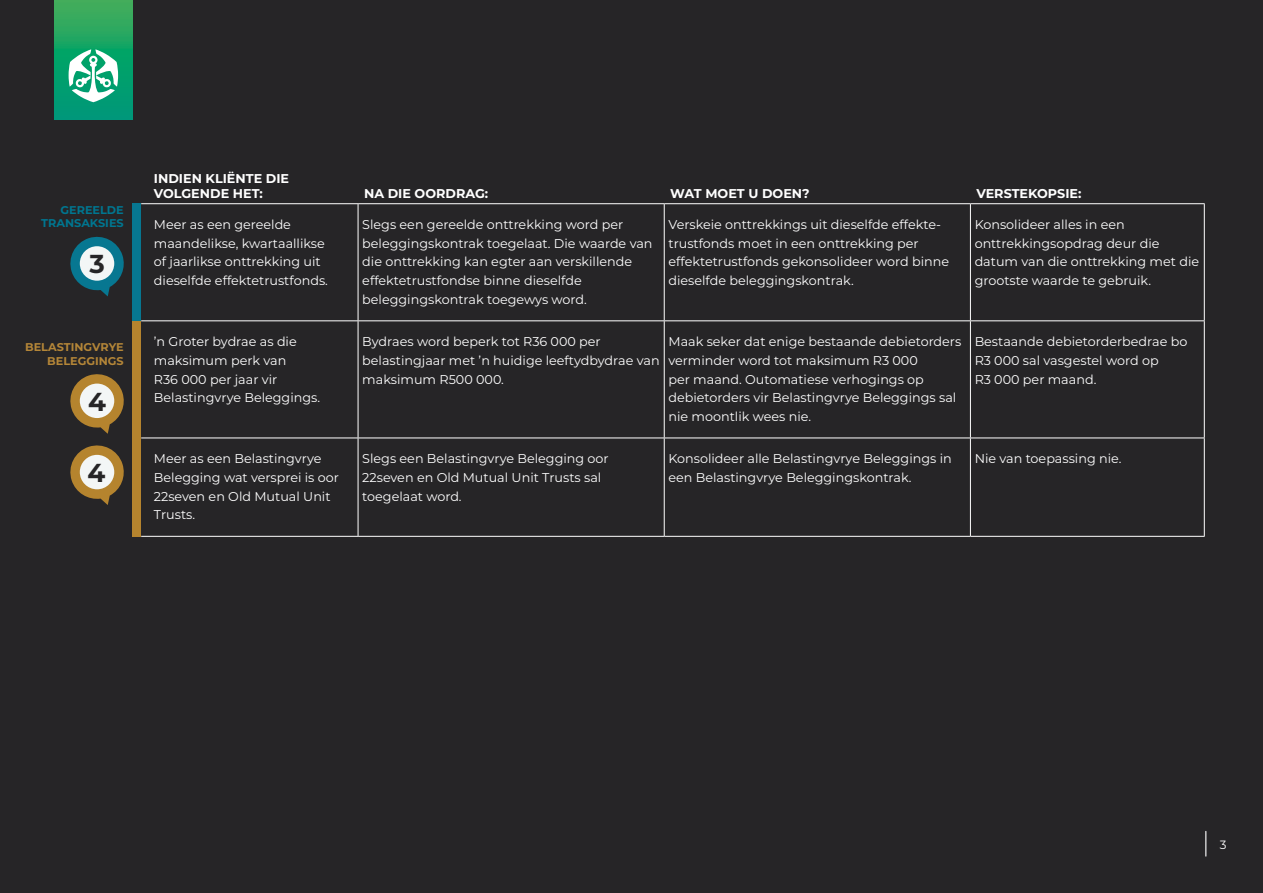
<style>
.page{position:relative;width:1263px;height:893px;background:#262527}
.page>*{position:absolute;margin:0;border:0;box-sizing:border-box;transform-origin:0 0}
.t1{font:700 25.95px "Montserrat";color:#262527}
.t2{font:12.75px/18.8px "Montserrat";color:#fff}
.t3{font:700 12.75px/15px "Montserrat";color:#fff}
.t4{font:12px "Montserrat";color:#fff}
.t5{font:700 11.25px/13.5px "Montserrat";color:#b48638;text-align:right}
.t6{font:700 11.25px/13.5px "Montserrat";color:#007690;text-align:right}
</style>
<div class="page">
<svg style="left:1205px;top:831px;width:1px;height:25px"></svg>
<svg style="left:54px;top:0;width:79px;height:119px;background:#1aa367"></svg>
<svg style="left:69px;top:49px;width:49px;height:53px;background:#79ccb2"></svg>
<div style="left:133px;top:204px;width:8px;height:117px;background:#077791"></div>
<div style="left:133px;top:321px;width:8px;height:215px;background:#b5842e"></div>
<hr style="left:141px;top:203px;width:217px;height:1px;background:#fff">
<hr style="left:358px;top:203px;width:306px;height:1px;background:#fff">
<hr style="left:358px;top:204px;width:1px;height:116px;background:#fff">
<hr style="left:664px;top:203px;width:306px;height:1px;background:#fff">
<hr style="left:664px;top:204px;width:1px;height:116px;background:#fff">
<hr style="left:970px;top:203px;width:235px;height:1px;background:#fff">
<hr style="left:970px;top:204px;width:1px;height:116px;background:#fff">
<hr style="left:1204px;top:204px;width:1px;height:116px;background:#fff">
<hr style="left:141px;top:320px;width:217px;height:1px;background:#fff">
<hr style="left:358px;top:320px;width:306px;height:1px;background:#fff">
<hr style="left:358px;top:321px;width:1px;height:117px;background:#fff">
<hr style="left:664px;top:320px;width:306px;height:1px;background:#fff">
<hr style="left:664px;top:321px;width:1px;height:117px;background:#fff">
<hr style="left:970px;top:320px;width:235px;height:1px;background:#fff">
<hr style="left:970px;top:321px;width:1px;height:117px;background:#fff">
<hr style="left:1204px;top:321px;width:1px;height:117px;background:#fff">
<hr style="left:141px;top:438px;width:217px;height:1px;background:#fff">
<hr style="left:358px;top:438px;width:306px;height:1px;background:#fff">
<hr style="left:358px;top:438px;width:1px;height:98px;background:#fff">
<hr style="left:664px;top:438px;width:306px;height:1px;background:#fff">
<hr style="left:664px;top:438px;width:1px;height:98px;background:#fff">
<hr style="left:970px;top:438px;width:235px;height:1px;background:#fff">
<hr style="left:970px;top:438px;width:1px;height:98px;background:#fff">
<hr style="left:1204px;top:438px;width:1px;height:98px;background:#fff">
<hr style="left:141px;top:536px;width:217px;height:1px;background:#fff">
<hr style="left:358px;top:536px;width:306px;height:1px;background:#fff">
<hr style="left:664px;top:536px;width:306px;height:1px;background:#fff">
<hr style="left:970px;top:536px;width:235px;height:1px;background:#fff">
<svg style="left:70px;top:374px;width:54px;height:60px"></svg>
<div style="left:80px;top:384px;width:34px;height:34px;background:#f3f6f6;border-radius:17px"></div>
<svg style="left:70px;top:445px;width:54px;height:60px"></svg>
<div style="left:80px;top:455px;width:34px;height:34px;background:#f3f6f6;border-radius:17px"></div>
<svg style="left:70px;top:236px;width:54px;height:60px"></svg>
<div style="left:80px;top:246px;width:34px;height:35px;background:#f3f6f6;border-radius:17px"></div>
<p class="t6" style="left:41px;top:202px;width:84px">GEREELDE<br>TRANSAKSIES</p>
<h1 class="t1" style="left:89px;top:245px;width:17px">3</h1>
<p class="t5" style="left:25px;top:340px;width:100px">BELASTINGVRYE<br>BELEGGINGS</p>
<h1 class="t1" style="left:88px;top:383px;width:19px">4</h1>
<h1 class="t1" style="left:88px;top:454px;width:19px">4</h1>
<p class="t3" style="left:154px;top:170px;width:137px">INDIEN KLIËNTE DIE<br>VOLGENDE HET:</p>
<p class="t3" style="left:364px;top:185px;width:126px">NA DIE OORDRAG:</p>
<p class="t3" style="left:670px;top:185px;width:141px">WAT MOET U DOEN?</p>
<p class="t3" style="left:976px;top:185px;width:107px">VERSTEKOPSIE:</p>
<p class="t2" style="left:154px;top:214px;width:175px">Meer as een gereelde maandelikse, kwartaallikse of jaarlikse onttrekking uit dieselfde effektetrustfonds.</p>
<p class="t2" style="left:362px;top:214px;width:292px">Slegs een gereelde onttrekking word per beleggingskontrak toegelaat. Die waarde van die onttrekking kan egter aan verskillende effektetrustfondse binne dieselfde beleggingskontrak toegewys word.</p>
<p class="t2" style="left:668px;top:214px;width:282px">Verskeie onttrekkings uit dieselfde effekte&shy;trustfonds moet in een onttrekking per effektetrustfonds gekonsolideer word binne dieselfde beleggingskontrak.</p>
<p class="t2" style="left:975px;top:215px;width:226px">Konsolideer alles in een onttrekkingsopdrag deur die datum van die onttrekking met die grootste waarde te gebruik.</p>
<p class="t2" style="left:154px;top:332px;width:168px">’n Groter bydrae as die maksimum perk van<br>R36 000 per jaar vir<br>Belastingvrye Beleggings.</p>
<p class="t2" style="left:362px;top:332px;width:299px">Bydraes word beperk tot R36 000 per belastingjaar met ’n huidige leeftydbydrae van maksimum R500 000.</p>
<p class="t2" style="left:668px;top:332px;width:294px">Maak seker dat enige bestaande debietorders verminder word tot maksimum R3 000<br>per maand. Outomatiese verhogings op debietorders vir Belastingvrye Beleggings sal nie moontlik wees nie.</p>
<p class="t2" style="left:975px;top:332px;width:214px">Bestaande debietorderbedrae bo<br>R3 000 sal vasgestel word op<br>R3 000 per maand.</p>
<p class="t2" style="left:154px;top:449px;width:187px">Meer as een Belastingvrye<br>Belegging wat versprei is oor<br>22seven en Old Mutual Unit<br>Trusts.</p>
<p class="t2" style="left:362px;top:449px;width:248px">Slegs een Belastingvrye Belegging oor<br>22seven en Old Mutual Unit Trusts sal toegelaat word.</p>
<p class="t2" style="left:668px;top:449px;width:285px">Konsolideer alle Belastingvrye Beleggings in een Belastingvrye Beleggingskontrak.</p>
<p class="t2" style="left:975px;top:449px;width:148px">Nie van toepassing nie.</p>
<p class="t4" style="left:1220px;top:836px;width:8px">3</p>
</div>
